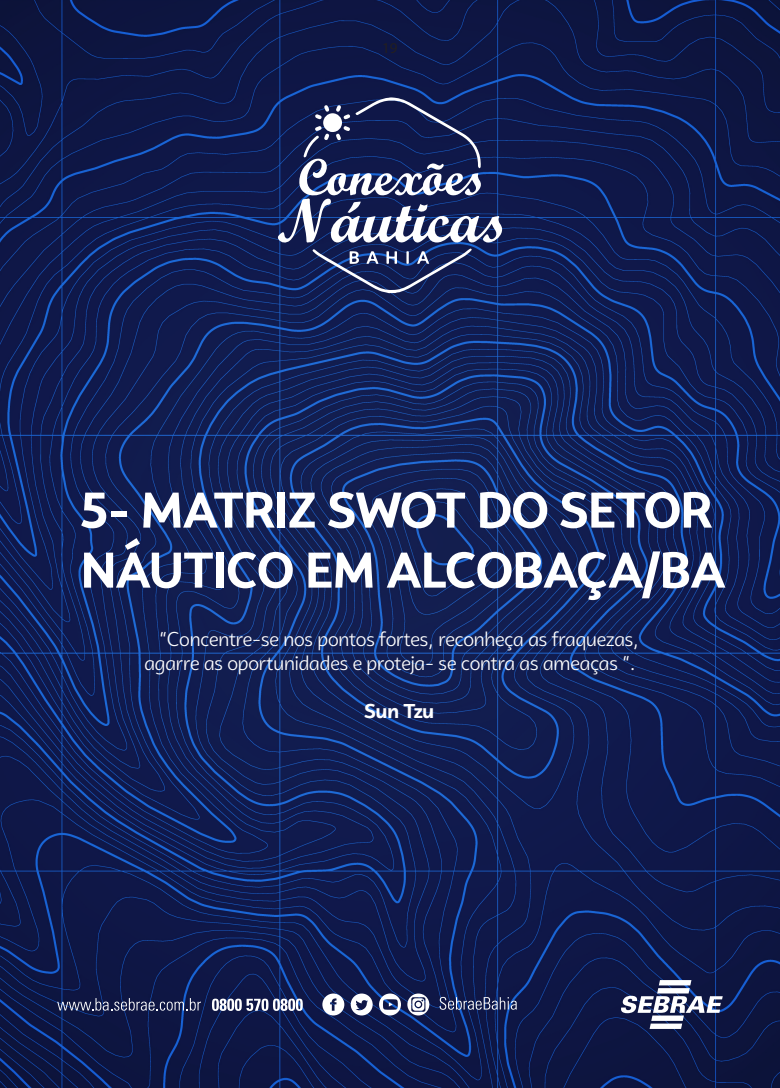
<style>
.page{position:relative;width:780px;height:1088px;background:#fff}
.page>*{position:absolute;margin:0;border:0;box-sizing:border-box;transform-origin:0 0}
.t1{font:700 50px/60px "Campuni";letter-spacing:-.04em;color:#fff}
.t2{font:20px/24px "Campuni";letter-spacing:-.04em;color:#fff;text-align:right}
.t3{font:700 20px "Campuni";letter-spacing:-.04em;color:#fff}
.t4{font:15px "Myriad Pro";color:#231f20}
</style>
<div class="page">
<img style="left:0;top:0;width:780px;height:1088px">
<svg style="left:277px;top:97px;width:225px;height:196px;background:#36416e"></svg>
<svg style="left:621px;top:980px;width:101px;height:49px"></svg>
<svg style="left:212px;top:998px;width:91px;height:13px"></svg>
<svg style="left:57px;top:998px;width:144px;height:12px;background:#41486e"></svg>
<svg style="left:439px;top:997px;width:77px;height:13px"></svg>
<svg style="left:351px;top:993px;width:21px;height:22px"></svg>
<svg style="left:322px;top:993px;width:22px;height:22px"></svg>
<svg style="left:407px;top:993px;width:22px;height:22px"></svg>
<svg style="left:379px;top:993px;width:22px;height:22px"></svg>
<p class="t4" style="left:382px;top:38px;width:17px">19</p>
<h1 class="t1" style="left:80px;top:480px;width:647px">5- MATRIZ SWOT DO SETOR<br>NÁUTICO EM ALCOBAÇA/BA</h1>
<p class="t2" style="left:144px;top:627px;width:497px">“Concentre-se nos pontos fortes, reconheça as fraquezas, agarre as oportunidades e proteja- se contra as ameaças “.</p>
<p class="t3" style="left:364px;top:698px;width:72px">Sun Tzu</p>
</div>
